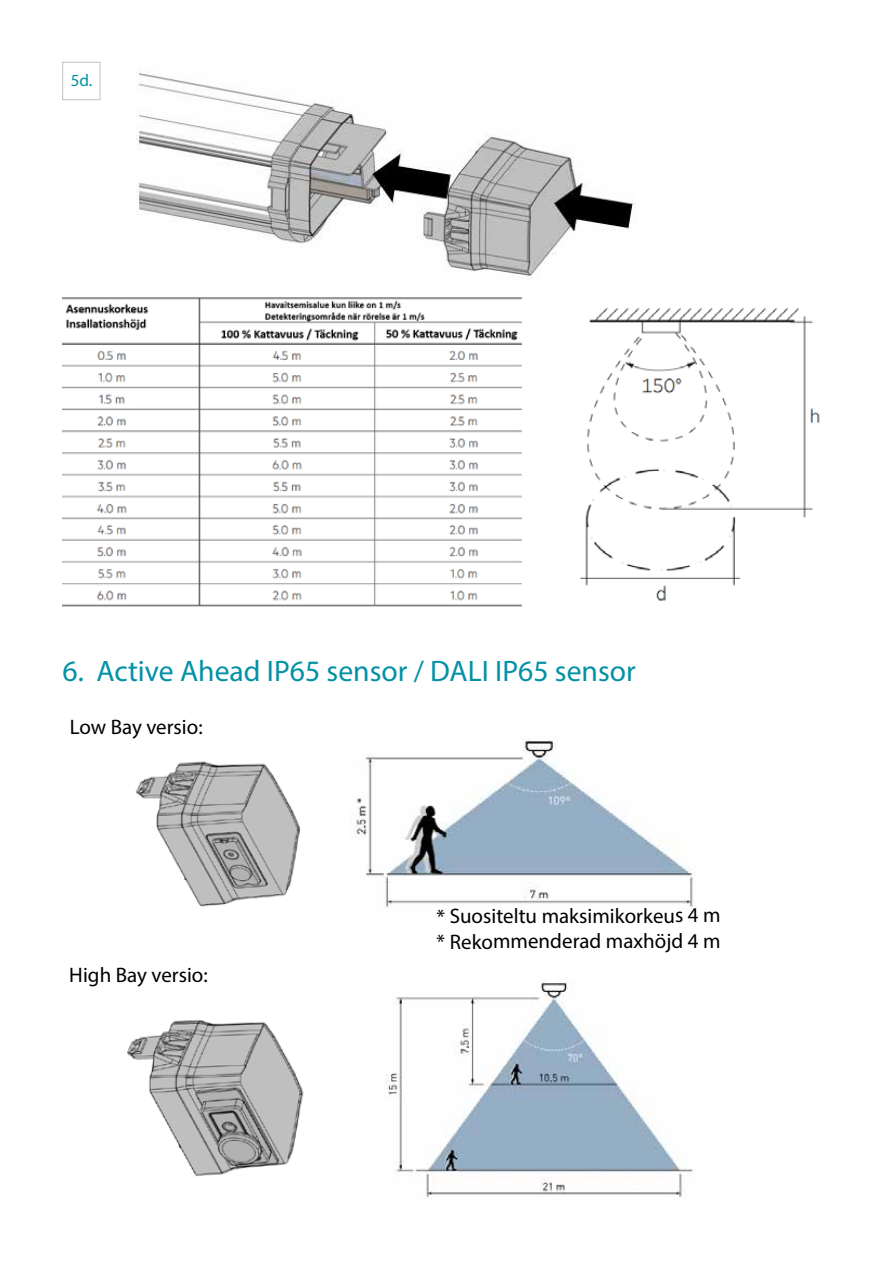
<style>
.page{position:relative;width:893px;height:1263px;background:#fff}
.page>*{position:absolute;margin:0;border:0;box-sizing:border-box;transform-origin:0 0}
.t1{font:29.7px "Myriad Pro";color:#0391a6}
.t2{font:21px/25.2px "Myriad Pro";letter-spacing:-.005em;color:#000}
.t3{font:17.1px "Myriad Pro";color:#0091a7}
</style>
<div class="page">
<img style="left:136px;top:71px;width:499px;height:208px">
<div style="left:62px;top:62px;width:39px;height:38px;border:1px solid #c6c6c6"></div>
<img style="left:580px;top:307px;width:240px;height:294px">
<img style="left:63px;top:297px;width:459px;height:310px">
<img style="left:135px;top:761px;width:165px;height:146px">
<img style="left:127px;top:1019px;width:177px;height:158px">
<img style="left:355px;top:736px;width:341px;height:172px">
<img style="left:386px;top:979px;width:309px;height:219px">
<p class="t3" style="left:71px;top:70px;width:23px">5d.</p>
<h1 class="t1" style="left:63px;top:653px;width:575px">6. Active Ahead IP65 sensor / DALI IP65 sensor</h1>
<p class="t2" style="left:70px;top:714px;width:135px">Low Bay versio:</p>
<p class="t2" style="left:69px;top:962px;width:140px">High Bay versio:</p>
<p class="t2" style="left:436px;top:903px;width:286px">* Suositeltu maksimikorkeus 4 m * Rekommenderad maxhöjd 4 m</p>
</div>
